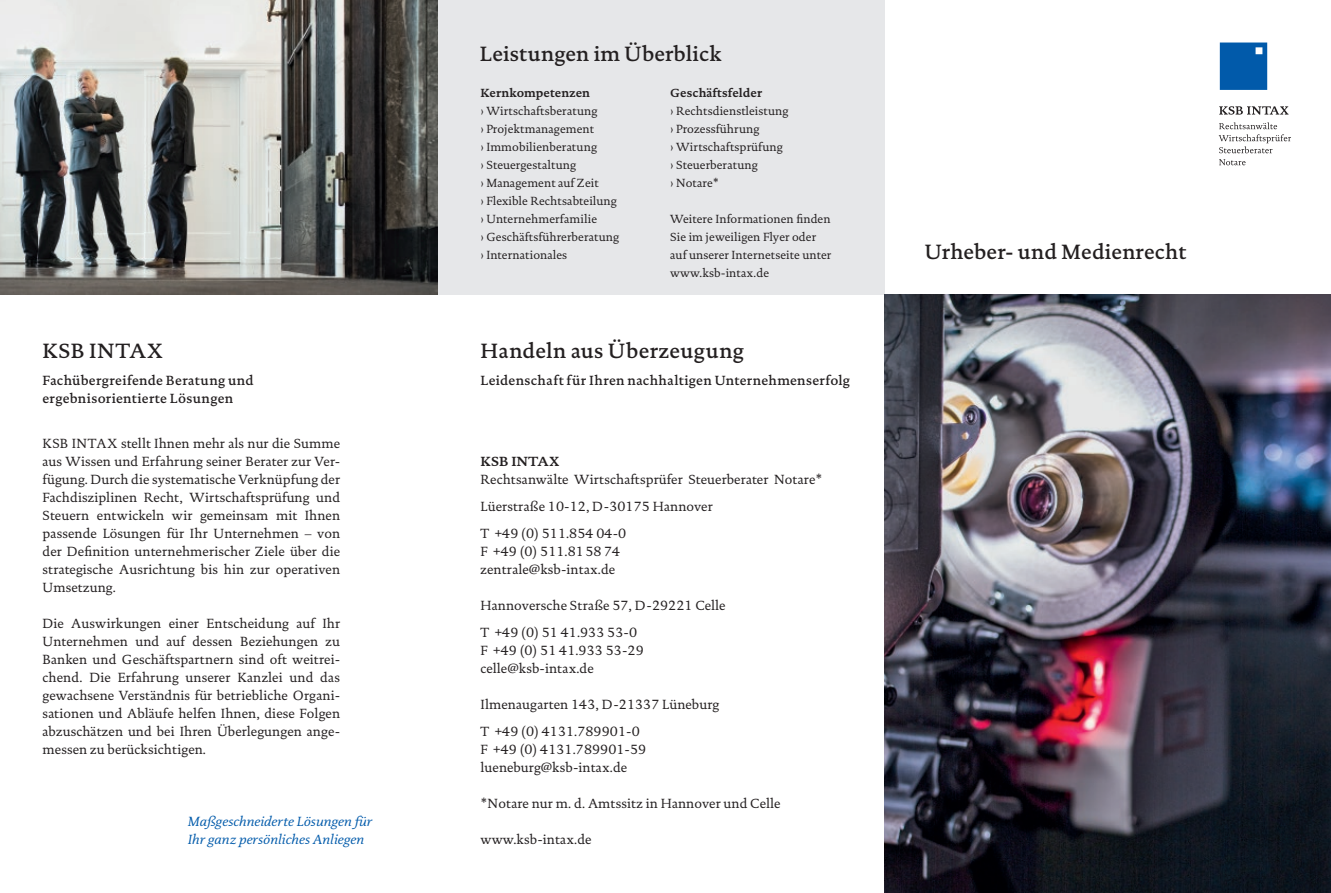
<style>
.page{position:relative;width:1331px;height:893px;background:#fff}
.page>*{position:absolute;margin:0;border:0;box-sizing:border-box;transform-origin:0 0}
.t1{font:500 21px "DTL Documenta TOT";letter-spacing:.005em;color:#231f20}
.t2{font:500 21px "DTL Documenta TOT";letter-spacing:.04em;color:#231f20}
.t3{font:13.5px/18px "DTL Documenta TOT";letter-spacing:.005em;color:#231f20}
.t4{font:500 13.5px/18px "DTL Documenta TOT";letter-spacing:.02em;color:#231f20}
.t5{font:italic 13.5px/18px "DTL Documenta TOT";letter-spacing:.005em;color:#015aaa}
.t6{font:700 13.5px "DTL Documenta TOT";letter-spacing:.02em;color:#231f20}
.t7{font:12px/18px "DTL Documenta TOT";letter-spacing:.005em;color:#231f20}
.t8{font:700 12px "DTL Documenta TOT";letter-spacing:.005em;color:#231f20}
</style>
<div class="page">
<div style="left:438px;top:0;width:446px;height:295px;background:#e6e7e9"></div>
<img style="left:884px;top:295px;width:447px;height:598px">
<img style="left:0;top:0;width:438px;height:295px">
<svg style="left:1219px;top:106px;width:69px;height:9px"></svg>
<svg style="left:1219px;top:122px;width:72px;height:31px"></svg>
<svg style="left:1219px;top:159px;width:26px;height:6px"></svg>
<div style="left:1220px;top:43px;width:47px;height:47px;background:#015aaa"></div>
<h1 class="t2" style="left:43px;top:338px;width:122px">KSB INTAX</h1>
<p class="t4" style="left:43px;top:371px;width:213px">Fachübergreifende Beratung und ergebnisorientierte Lösungen</p>
<p class="t3" style="left:43px;top:434px;width:299px;text-align:justify">KSB INTAX stellt Ihnen mehr als nur die Summe aus Wissen und Erfahrung seiner Berater zur Ver&shy;fügung. Durch die systematische Verknüpfung der Fachdisziplinen Recht, Wirtschaftsprüfung und Steuern entwickeln wir gemeinsam mit Ihnen passende Lösungen für Ihr Unternehmen – von der Definition unternehmerischer Ziele über die strategische Ausrichtung bis hin zur operativen Umsetzung.</p>
<p class="t3" style="left:43px;top:614px;width:299px;text-align:justify">Die Auswirkungen einer Entscheidung auf Ihr Unternehmen und auf dessen Beziehungen zu Banken und Geschäftspartnern sind oft weitrei&shy;chend. Die Erfahrung unserer Kanzlei und das gewachsene Verständnis für betriebliche Organi&shy;sationen und Abläufe helfen Ihnen, diese Folgen abzuschätzen und bei Ihren Überlegungen ange&shy;messen zu berücksichtigen.</p>
<p class="t5" style="left:188px;top:812px;width:186px">Maßgeschneiderte Lösungen für<br>Ihr ganz persönliches Anliegen</p>
<h1 class="t1" style="left:480px;top:41px;width:243px">Leistungen im Überblick</h1>
<p class="t8" style="left:480px;top:85px;width:111px">Kernkompetenzen</p>
<p class="t7" style="left:480px;top:101px;width:140px">› Wirtschaftsberatung<br>› Projektmanagement<br>› Immobilienberatung<br>› Steuergestaltung<br>› Management auf Zeit<br>› Flexible Rechtsabteilung › Unternehmerfamilie<br>› Geschäftsführerberatung › Internationales</p>
<p class="t8" style="left:670px;top:85px;width:93px">Geschäftsfelder</p>
<p class="t7" style="left:670px;top:101px;width:120px">› Rechtsdienstleistung › Prozessführung<br>› Wirtschaftsprüfung › Steuerberatung<br>› Notare*</p>
<p class="t7" style="left:670px;top:209px;width:163px">Weitere Informationen finden<br>Sie im jeweiligen Flyer oder auf unserer Internetseite unter www.ksb-intax.de</p>
<h1 class="t1" style="left:480px;top:338px;width:265px">Handeln aus Überzeugung</h1>
<p class="t4" style="left:480px;top:371px;width:371px">Leidenschaft für Ihren nachhaltigen Unternehmenserfolg</p>
<p class="t6" style="left:480px;top:453px;width:80px">KSB INTAX</p>
<p class="t3" style="left:480px;top:465px;width:343px;line-height:27px">Rechtsanwälte Wirtschaftsprüfer Steuerberater Notare*<br>Lüerstraße 10-12, D-30175 Hannover<br>T +49 (0) 511.854 04-0</p>
<p class="t3" style="left:480px;top:542px;width:141px">F +49 (0) 511.81 58 74 zentrale@ksb-intax.de</p>
<p class="t3" style="left:480px;top:591px;width:247px;line-height:27px">Hannoversche Straße 57, D-29221 Celle<br>T +49 (0) 51 41.933 53-0</p>
<p class="t3" style="left:480px;top:641px;width:165px">F +49 (0) 51 41.933 53-29 celle@ksb-intax.de</p>
<p class="t3" style="left:480px;top:690px;width:240px;line-height:27px">Ilmenaugarten 143, D-21337 Lüneburg<br>T +49 (0) 4131.789901-0</p>
<p class="t3" style="left:480px;top:740px;width:167px">F +49 (0) 4131.789901-59 lueneburg@ksb-intax.de</p>
<p class="t3" style="left:480px;top:794px;width:302px">*Notare nur m. d. Amtssitz in Hannover und Celle</p>
<p class="t3" style="left:480px;top:830px;width:113px">www.ksb-intax.de</p>
<h1 class="t1" style="left:925px;top:239px;width:263px">Urheber- und Medienrecht</h1>
</div>
